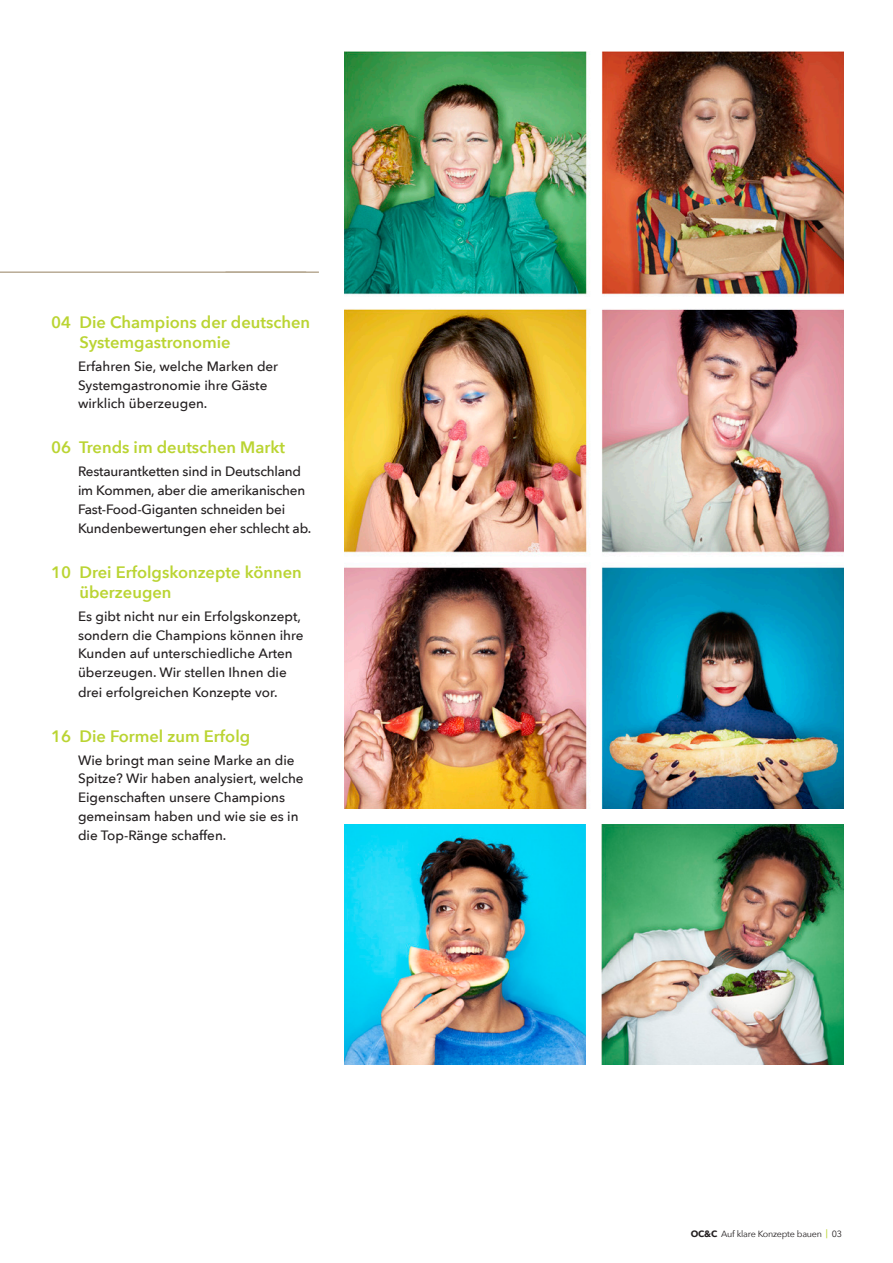
<style>
.page{position:relative;width:893px;height:1263px;background:#fff}
.page>*{position:absolute;margin:0;border:0;box-sizing:border-box;transform-origin:0 0}
.Body_copy_white{font:600 16.5px/19.5px "Avenir Next";color:#bad432}
.Body_copy_white-2{font:500 13.5px/18.8px "Avenir Next";color:#231f20}
.t1{font:9px "Avenir Next";letter-spacing:-.025em;color:#231f20}
.s1{font-weight:700}
</style>
<div class="page">
<hr style="left:0;top:271px;width:319px;height:2px;background:#b8ab95">
<img style="left:344px;top:51px;width:499px;height:757px">
<img style="left:344px;top:824px;width:242px;height:241px">
<img style="left:602px;top:824px;width:241px;height:241px">
<p class="Body_copy_white" style="left:79px;top:312px;width:232px;text-indent:-28px">04 Die Champions der deutschen<br>Systemgastronomie</p>
<p class="Body_copy_white-2" style="left:78px;top:356px;width:202px">Erfahren Sie, welche Marken der<br>Systemgastronomie ihre Gäste wirklich überzeugen.</p>
<p class="Body_copy_white" style="left:51px;top:437px;width:235px">06 Trends im deutschen Markt</p>
<p class="Body_copy_white-2" style="left:78px;top:462px;width:235px">Restaurantketten sind in Deutschland im Kommen, aber die amerikanischen Fast-Food-Giganten schneiden bei Kundenbewertungen eher schlecht ab.</p>
<p class="Body_copy_white" style="left:79px;top:562px;width:224px;text-indent:-28px">10 Drei Erfolgskonzepte können überzeugen</p>
<p class="Body_copy_white-2" style="left:78px;top:606px;width:227px">Es gibt nicht nur ein Erfolgskonzept, sondern die Champions können ihre Kunden auf unterschiedliche Arten überzeugen. Wir stellen Ihnen die drei erfolgreichen Konzepte vor.</p>
<p class="Body_copy_white" style="left:51px;top:726px;width:201px">16 Die Formel zum Erfolg</p>
<p class="Body_copy_white-2" style="left:78px;top:750px;width:227px">Wie bringt man seine Marke an die<br>Spitze? Wir haben analysiert, welche<br>Eigenschaften unsere Champions gemeinsam haben und wie sie es in die Top-Ränge schaffen.</p>
<p class="t1" style="left:691px;top:1227px;width:153px"><span class="s1">OC&amp;C</span> Auf klare Konzepte bauen <sup>|</sup> 03</p>
</div>
